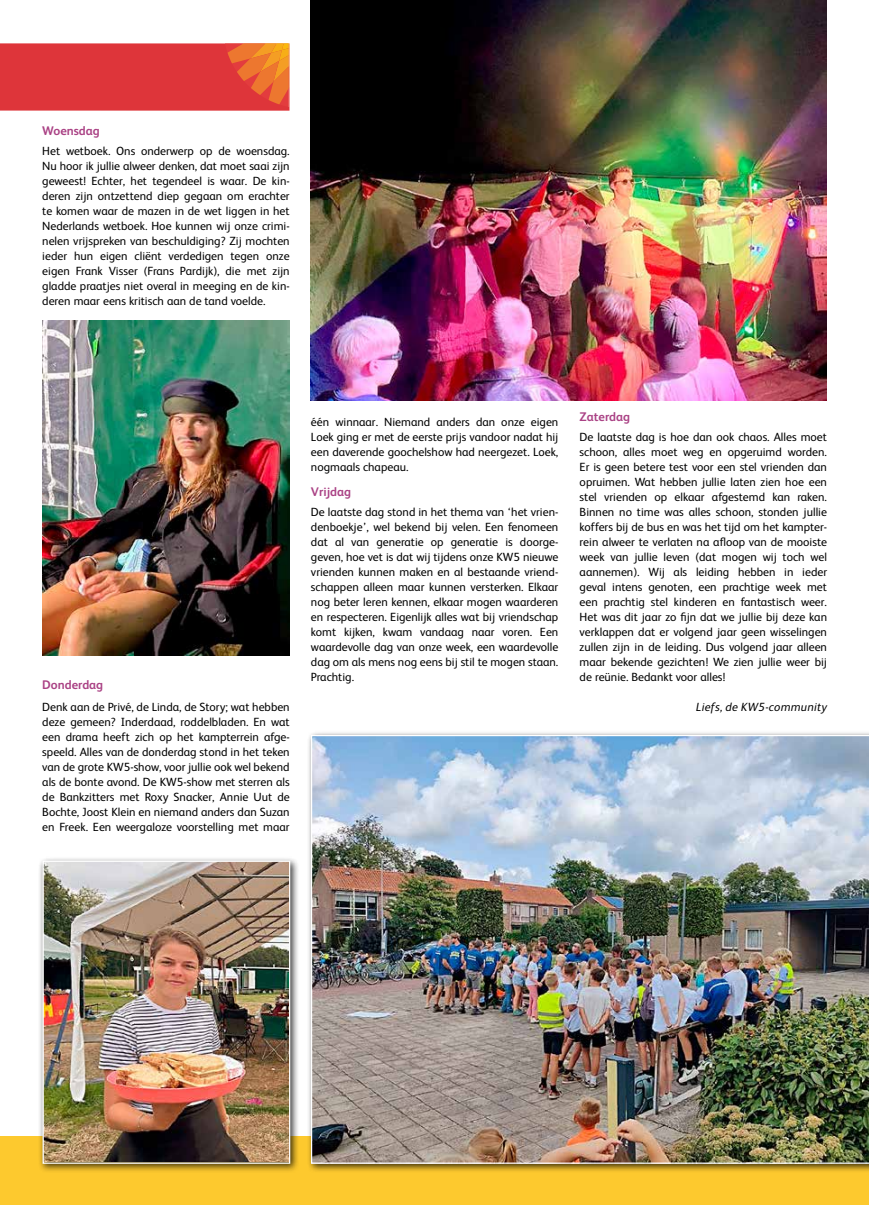
<style>
.page{position:relative;width:869px;height:1205px;background:#fff}
.page>*{position:absolute;margin:0;border:0;box-sizing:border-box;transform-origin:0 0}
.t1{font:700 12.5px "FS Albert";color:#aa4285}
.t2{font:11.88px/15px "FS Albert";color:#000;text-align:justify}
.t3{font:italic 11.88px "FS Albert";letter-spacing:.02em;color:#000}
</style>
<div class="page">
<div style="left:0;top:1137px;width:868px;height:68px;background:#fdc92e"></div>
<div style="left:0;top:43px;width:289px;height:68px;background:#de353a"></div>
<svg style="left:223px;top:43px;width:66px;height:64px"></svg>
<div style="left:306px;top:730px;width:562px;height:443px;background:#000;opacity:.75"></div>
<img style="left:311px;top:735px;width:557px;height:429px">
<div style="left:38px;top:856px;width:261px;height:317px;background:#000;opacity:.75"></div>
<img style="left:45px;top:862px;width:243px;height:299px">
<div style="left:43px;top:860px;width:247px;height:304px;border:1px solid #fff"></div>
<img style="left:311px;top:0;width:515px;height:401px">
<img style="left:43px;top:320px;width:246px;height:336px">
<p class="t1" style="left:42px;top:122px;width:59px">Woensdag</p>
<p class="t2" style="left:42px;top:143px;width:249px">Het wetboek. Ons onderwerp op de woensdag.<br>Nu hoor ik jullie alweer denken, dat moet saai zijn geweest! Echter, het tegendeel is waar. De kin&shy;deren zijn ontzettend diep gegaan om erachter te komen waar de mazen in de wet liggen in het Nederlands wetboek. Hoe kunnen wij onze crimi&shy;nelen vrijspreken van beschuldiging? Zij mochten ieder hun eigen cliënt verdedigen tegen onze eigen Frank Visser (Frans Pardijk), die met zijn gladde praatjes niet overal in meeging en de kin&shy;deren maar eens kritisch aan de tand voelde.</p>
<p class="t1" style="left:42px;top:676px;width:62px">Donderdag</p>
<p class="t2" style="left:42px;top:698px;width:249px">Denk aan de Privé, de Linda, de Story; wat hebben deze gemeen? Inderdaad, roddelbladen. En wat een drama heeft zich op het kampterrein afge&shy;speeld. Alles van de donderdag stond in het teken van de grote KW5-show, voor jullie ook wel bekend als de bonte avond. De KW5-show met sterren als de Bankzitters met Roxy Snacker, Annie Uut de Bochte, Joost Klein en niemand anders dan Suzan en Freek. Een weergaloze voorstelling met maar</p>
<p class="t2" style="left:311px;top:413px;width:249px">één winnaar. Niemand anders dan onze eigen Loek ging er met de eerste prijs vandoor nadat hij een daverende goochelshow had neergezet. Loek, nogmaals chapeau.</p>
<p class="t1" style="left:311px;top:483px;width:42px">Vrijdag</p>
<p class="t2" style="left:311px;top:503px;width:249px">De laatste dag stond in het thema van ‘het vrien&shy;denboekje’, wel bekend bij velen. Een fenomeen dat al van generatie op generatie is doorge&shy;geven, hoe vet is dat wij tijdens onze KW5 nieuwe vrienden kunnen maken en al bestaande vriend&shy;schappen alleen maar kunnen versterken. Elkaar nog beter leren kennen, elkaar mogen waarderen en respecteren. Eigenlijk alles wat bij vriendschap komt kijken, kwam vandaag naar voren. Een waardevolle dag van onze week, een waardevolle dag om als mens nog eens bij stil te mogen staan.<br>Prachtig.</p>
<p class="t1" style="left:579px;top:408px;width:52px">Zaterdag</p>
<p class="t2" style="left:579px;top:428px;width:249px">De laatste dag is hoe dan ook chaos. Alles moet schoon, alles moet weg en opgeruimd worden.<br>Er is geen betere test voor een stel vrienden dan opruimen. Wat hebben jullie laten zien hoe een stel vrienden op elkaar afgestemd kan raken.<br>Binnen no time was alles schoon, stonden jullie koffers bij de bus en was het tijd om het kampter&shy;rein alweer te verlaten na afloop van de mooiste week van jullie leven (dat mogen wij toch wel aannemen). Wij als leiding hebben in ieder geval intens genoten, een prachtige week met een prachtig stel kinderen en fantastisch weer.<br>Het was dit jaar zo fijn dat we jullie bij deze kan verklappen dat er volgend jaar geen wisselingen zullen zijn in de leiding. Dus volgend jaar alleen maar bekende gezichten! We zien jullie weer bij de reünie. Bedankt voor alles!</p>
<p class="t3" style="left:695px;top:698px;width:132px">Liefs, de KW5-community</p>
</div>
